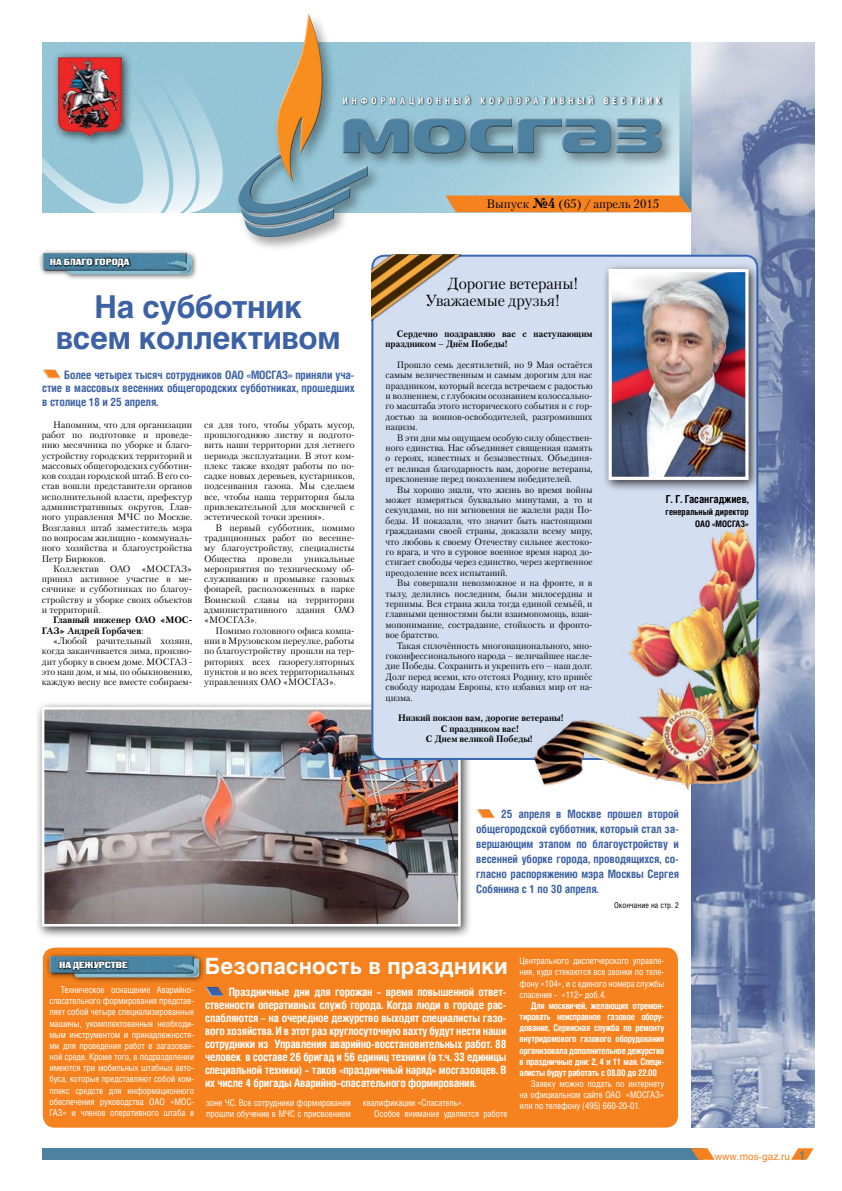
<style>
.page{position:relative;width:842px;height:1191px;background:#fff}
.page>*{position:absolute;margin:0;border:0;box-sizing:border-box;transform-origin:0 0}
.t1{font:700 31.3px/31px "Helios";letter-spacing:-.01em;color:#3c61a4;text-align:center}
.t2{font:700 22.2px "Helios";letter-spacing:.01em;color:#fff}
.t3{font:16px/17px "Petersburg C";letter-spacing:-.01em;color:#000}
.t4{font:12.2px "Petersburg C";color:#000}
.t5{font:700 11.5px/13px "Helios Cond";letter-spacing:-.02em;color:#fff;text-align:justify}
.t6{font:700 11.5px/15px "Helios Cond";letter-spacing:-.01em;color:#3c61a4;text-align:justify}
.t7{font:700 11px "Helios Cond";color:#000}
.t8{font:10px "Helios";color:#f5821f}
.t9{font:9.3px/10.3px "Petersburg C";color:#000;text-align:justify}
.t10{font:9.3px/11.2px "Helios Cond";letter-spacing:-.01em;color:#fff;text-align:justify}
.t11{font:700 9.3px/11.2px "Helios Cond";letter-spacing:-.025em;color:#fff;text-align:justify}
.t12{font:700 9.3px/10.4px "Petersburg C";color:#000}
.t13{font:700 9px "Helios Cond";letter-spacing:.445em;color:#fff}
.t14{font:700 9px/12px "Helios Cond";color:#000;text-align:right}
.t15{font:9px "Black Grotesk C";color:#fff;scale:.95 1}
.t16{font:8px "Helios Cond";letter-spacing:.01em;color:#000}
.s1{font-weight:400}
.s2{font-weight:700;font-size:14px}
.s3{font-size:13px;color:#4d819f}
</style>
<div class="page">
<div style="left:35px;top:700px;width:438px;height:239px;background:#000;opacity:.75"></div>
<img style="left:46px;top:711px;width:411px;height:211px">
<div style="left:42px;top:707px;width:419px;height:219px;border:3px solid #fff"></div>
<div style="left:42px;top:1148px;width:660px;height:11px;background:#4d819f"></div>
<svg style="left:691px;top:1148px;width:23px;height:11px"></svg>
<svg style="left:791px;top:1148px;width:23px;height:11px"></svg>
<div style="left:39px;top:250px;width:159px;height:31px;background:#000;opacity:.75"></div>
<img style="left:43px;top:254px;width:152px;height:23px">
<svg style="left:50px;top:256px;width:82px;height:12px"></svg>
<div style="left:41px;top:368px;width:21px;height:11px;background:#000;opacity:.75"></div>
<img style="left:691px;top:42px;width:123px;height:1085px">
<svg style="left:42px;top:42px;width:181px;height:171px;background:#a7cfde"></svg>
<div style="left:235px;top:11px;width:442px;height:241px;background:#000;opacity:.38"></div>
<div style="left:51px;top:50px;width:81px;height:97px;background:#000;opacity:.75"></div>
<img style="left:57px;top:56px;width:64px;height:81px">
<svg style="left:238px;top:13px;width:453px;height:224px"></svg>
<div style="left:372px;top:256px;width:385px;height:503px;background:#d4def1;border-radius:12px"></div>
<img style="left:371px;top:255px;width:90px;height:66px">
<div style="left:475px;top:808px;width:21px;height:11px;background:#000;opacity:.75"></div>
<div style="left:602px;top:262px;width:159px;height:230px;background:#000;opacity:.75"></div>
<img style="left:613px;top:273px;width:131px;height:203px">
<div style="left:609px;top:269px;width:139px;height:211px;border:3px solid #fff"></div>
<div style="left:43px;top:947px;width:635px;height:180px;background:#f5821f;border-radius:12px"></div>
<div style="left:204px;top:986px;width:21px;height:11px;background:#fff;opacity:.75"></div>
<div style="left:204px;top:985px;width:21px;height:11px;background:#000;opacity:.75"></div>
<div style="left:46px;top:952px;width:159px;height:31px;background:#000;opacity:.75"></div>
<img style="left:50px;top:956px;width:152px;height:24px">
<svg style="left:59px;top:959px;width:71px;height:12px"></svg>
<img style="left:505px;top:500px;width:261px;height:310px">
<p class="t13" style="left:343px;top:95px;width:320px">ИНФОРМАЦИОННЫЙ КОРПОРАТИВНЫЙ ВЕСТНИК</p>
<p class="t15" style="left:50px;top:256px;width:86px">НА БЛАГО ГОРОДА</p>
<h1 class="t1" style="left:56px;top:291px;width:286px">На субботник всем коллективом</h1>
<p class="t6" style="left:42px;top:367px;width:314px;line-height:13.8px;text-indent:22px">Более четырех тысяч сотрудников ОАО «МОСГАЗ» приняли уча&shy;стие в массовых весенних общегородских субботниках, прошедших в столице 18 и 25 апреля.</p>
<p class="t9" style="left:42px;top:419px;width:152px;text-indent:11px">Напомним, что для организации работ по подготовке и проведе&shy;нию месячника по уборке и благо&shy;устройству городских территорий и массовых общегородских субботни&shy;ков создан городской штаб. В его со&shy;став вошли представители органов исполнительной власти, префектур административных округов, Глав&shy;ного управления МЧС по Москве.<br>Возглавил штаб заместитель мэра по вопросам жилищно - коммуналь&shy;ного хозяйства и благоустройства Петр Бирюков.</p>
<p class="t9" style="left:42px;top:563px;width:152px;text-indent:11px">Коллектив ОАО «МОСГАЗ» принял активное участие в ме&shy;сячнике и субботниках по благоу&shy;стройству и уборке своих объектов и территорий.</p>
<p class="t12" style="left:42px;top:615px;width:152px;text-indent:11px">Главный инженер ОАО «МОС-<br>ГАЗ» Андрей Горбачев<span class="s1">:</span></p>
<p class="t9" style="left:42px;top:635px;width:152px;text-indent:11px">«Любой рачительный хозяин, когда заканчивается зима, произво&shy;дит уборку в своем доме. МОСГАЗ - это наш дом, и мы, по обыкновению, каждую весну все вместе собираем-</p>
<p class="t9" style="left:204px;top:419px;width:152px">ся для того, чтобы убрать мусор, прошлогоднюю листву и подгото&shy;вить наши территории для летнего периода эксплуатации. В этот ком&shy;плекс также входят работы по по&shy;садке новых деревьев, кустарников, подсеивания газона. Мы сделаем все, чтобы наша территория была привлекательной для москвичей с эстетической точки зрения».</p>
<p class="t9" style="left:204px;top:522px;width:152px;text-indent:11px">В первый субботник, помимо традиционных работ по весенне&shy;му благоустройству, специалисты Общества провели уникальные мероприятия по техническому об&shy;служиванию и промывке газовых фонарей, расположенных в парке Воинской славы на территории административного здания ОАО «МОСГАЗ».</p>
<p class="t9" style="left:204px;top:625px;width:152px;text-indent:11px">Помимо головного офиса компа&shy;нии в Мрузовском переулке, работы по благоустройству прошли на тер&shy;риториях всех газорегуляторных пунктов и во всех территориальных управлениях ОАО «МОСГАЗ».</p>
<h3 class="t4" style="left:486px;top:197px;width:174px">Выпуск <span class="s2">№4</span> (65) / апрель 2015</h3>
<h3 class="t3" style="left:425px;top:274px;width:154px;text-indent:22px">Дорогие ветераны!<br>Уважаемые друзья!</h3>
<p class="t12" style="left:386px;top:328px;width:208px;text-indent:11px">Сердечно поздравляю вас с наступающим праздником – Днём Победы!</p>
<p class="t9" style="left:386px;top:359px;width:208px;text-indent:11px">Прошло семь десятилетий, но 9 Мая остаётся самым величественным и самым дорогим для нас праздником, который всегда встречаем с радостью и волнением, с глубоким осознанием колоссально&shy;го масштаба этого исторического события и с гор&shy;достью за воинов-освободителей, разгромивших нацизм.</p>
<p class="t9" style="left:386px;top:432px;width:208px;text-indent:11px">В эти дни мы ощущаем особую силу обществен&shy;ного единства. Нас объединяет священная память о героях, известных и безызвестных. Объединя&shy;ет великая благодарность вам, дорогие ветераны, преклонение перед поколением победителей.</p>
<p class="t9" style="left:386px;top:484px;width:208px;text-indent:11px">Вы хорошо знали, что жизнь во время войны может измеряться буквально минутами, а то и секундами, но ни мгновения не жалели ради По&shy;беды. И показали, что значит быть настоящими гражданами своей страны, доказали всему миру, что любовь к своему Отечеству сильнее жестоко&shy;го врага, и что в суровое военное время народ до&shy;стигает свободы через единство, через жертвенное преодоление всех испытаний.</p>
<p class="t9" style="left:386px;top:577px;width:208px;text-indent:11px">Вы совершали невозможное и на фронте, и в тылу, делились последним, были милосердны и терпимы. Вся страна жила тогда единой семьёй, и главными ценностями были взаимопомощь, взаи&shy;мопонимание, сострадание, стойкость и фронто&shy;вое братство.</p>
<p class="t9" style="left:386px;top:640px;width:208px;text-indent:11px">Такая сплочённость многонационального, мно&shy;гоконфессионального народа – величайшее насле&shy;дие Победы. Сохранить и укрепить его – наш долг.<br>Долг перед всеми, кто отстоял Родину, кто принёс свободу народам Европы, кто избавил мир от на&shy;цизма.</p>
<p class="t12" style="left:398px;top:713px;width:167px;text-align:center">Низкий поклон вам, дорогие ветераны!<br>С праздником вас!<br>С Днем великой Победы!</p>
<p class="t7" style="left:666px;top:492px;width:84px">Г. Г. Гасангаджиев,</p>
<p class="t14" style="left:665px;top:505px;width:84px">генеральный директор<br>ОАО «МОСГАЗ»</p>
<p class="t6" style="left:476px;top:806px;width:204px;text-indent:25px">25 апреля в Москве прошел второй общегородской субботник, который стал за&shy;вершающим этапом по благоустройству и весенней уборке города, проводящихся, со&shy;гласно распоряжению мэра Москвы Сергея Собянина с 1 по 30 апреля.</p>
<p class="t16" style="left:614px;top:900px;width:66px">Окончание на стр. 2</p>
<p class="t15" style="left:59px;top:959px;width:74px">НА ДЕЖУРСТВЕ</p>
<h2 class="t2" style="left:205px;top:953px;width:304px">Безопасность в праздники</h2>
<p class="t10" style="left:49px;top:984px;width:146px;text-indent:11px">Техническое оснащение Аварийно&shy;спасательного формирования представ&shy;ляет собой четыре специализированные машины, укомплектованные необходи&shy;мым инструментом и принадлежностя&shy;ми для проведения работ в загазован&shy;ной среде. Кроме того, в подразделении имеются три мобильных штабных авто&shy;буса, которые представляют собой ком&shy;плекс средств для информационного обеспечения руководства ОАО «МОС-ГАЗ» и членов оперативного штаба в</p>
<p class="t5" style="left:205px;top:985px;width:303px;text-indent:24px">Праздничные дни для горожан – время повышенной ответ&shy;ственности оперативных служб города. Когда люди в городе рас&shy;слабляются – на очередное дежурство выходят специалисты газо&shy;вого хозяйства. И в этот раз круглосуточную вахту будут нести наши сотрудники из Управления аварийно-восстановительных работ. 88 человек в составе 26 бригад и 56 единиц техники (в т.ч. 33 единицы специальной техники) – таков «праздничный наряд» мосгазовцев. В их числе 4 бригады Аварийно–спасательного формирования.</p>
<p class="t10" style="left:206px;top:1096px;width:146px">зоне ЧС. Все сотрудники формирования прошли обучение в МЧС с присвоением</p>
<p class="t10" style="left:374px;top:1097px;width:135px;text-indent:-11px">квалификации «Спасатель».<br>Особое внимание уделяется работе</p>
<p class="t10" style="left:520px;top:955px;width:146px">Центрального диспетчерского управле&shy;ния, куда стекаются все звонки по теле&shy;фону «104», и с единого номера службы спасения - «112» доб.4.</p>
<p class="t11" style="left:520px;top:999px;width:146px;text-indent:11px">Для москвичей, желающих отремон&shy;тировать неисправное газовое обору&shy;дование, Сервисная служба по ремонту внутридомового газового оборудования организовала дополнительное дежурство в праздничные дни: 2, 4 и 11 мая. Специ&shy;алисты будут работать с 08.00 до 22.00</p>
<p class="t10" style="left:520px;top:1078px;width:146px;text-indent:11px">Заявку можно подать по интернету на официальном сайте ОАО «МОСГАЗ» или по телефону (495) 660-20-01.</p>
<p class="t8" style="left:715px;top:1150px;width:92px">www.mos-gaz.ru <span class="s3">1</span></p>
</div>
